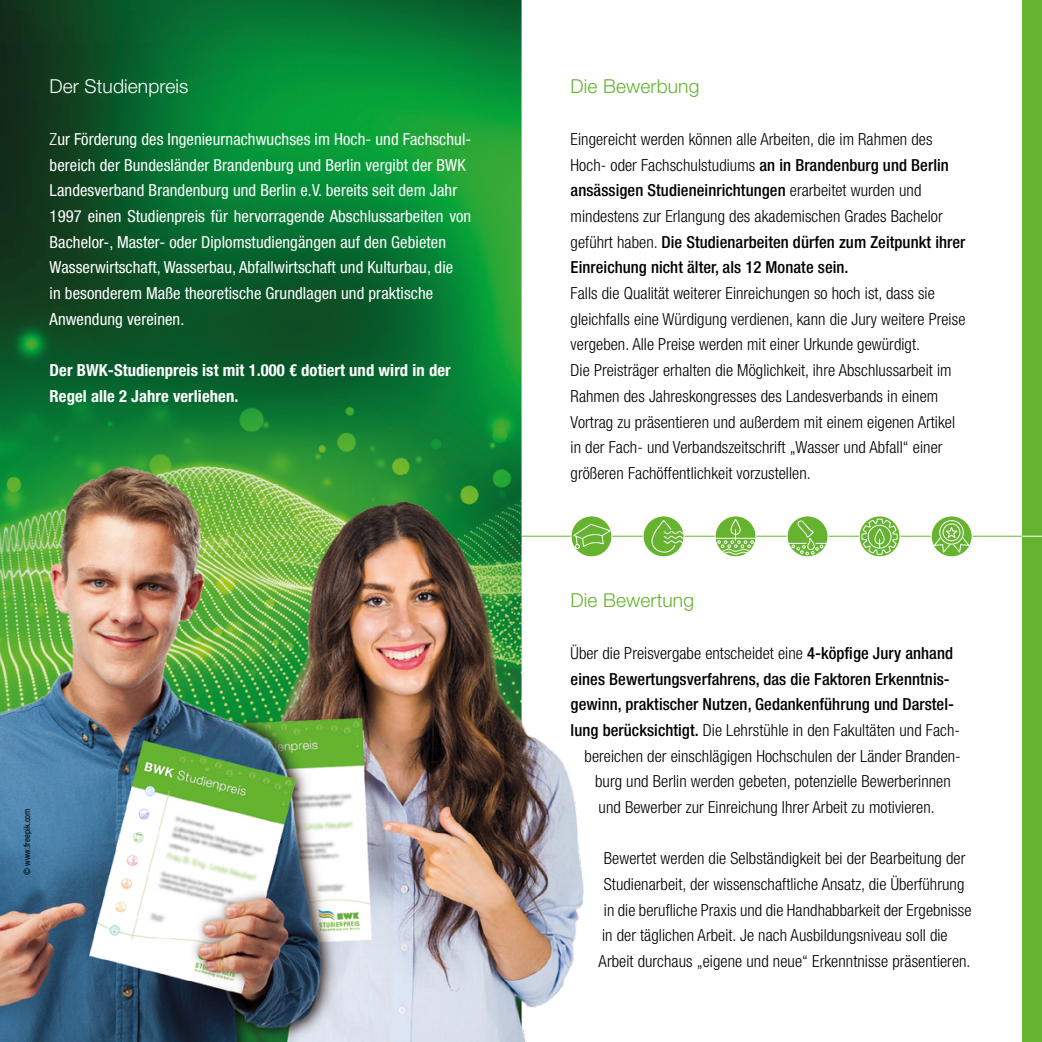
<style>
.page{position:relative;width:1042px;height:1042px;background:#fff}
.page>*{position:absolute;margin:0;border:0;box-sizing:border-box;transform-origin:0 0}
.Subhead{font:300 19.25px "Helvetica Neue LT Std";letter-spacing:.005em;color:#65b32e}
.Subhead-2{font:300 19.25px "Helvetica Neue LT Std";letter-spacing:.005em;color:#fff}
.Fließtext{font:300 condensed 16.62px/25.7px "Helvetica Neue LT Std";letter-spacing:.005em;color:#000}
.Fließtext-2{font:condensed 16.62px/25.7px "Helvetica Neue LT Std";letter-spacing:.005em;color:#fff}
.Fließtext-3{font:500 condensed 16.62px/25.7px "Helvetica Neue LT Std";letter-spacing:.005em;color:#000}
.Fließtext-4{font:700 condensed 16.62px/25.7px "Helvetica Neue LT Std";letter-spacing:.005em;color:#fff}
.Subhead-3{font:condensed 8.75px "Helvetica Neue LT Std";letter-spacing:.005em;color:#000}
.s1{font-weight:300}
.s2{font-weight:500}
</style>
<div class="page">
<img style="left:0;top:0;width:584px;height:1042px">
<div style="left:1022px;top:0;width:20px;height:1042px;background:#65b32e"></div>
<hr style="left:521px;top:536px;width:501px;height:1px;background:#65b32e">
<svg style="left:1022px;top:536px;width:20px;height:1px"></svg>
<svg style="left:931px;top:516px;width:41px;height:41px"></svg>
<div style="left:931px;top:515px;width:41px;height:42px;border:1px solid #fff;border-radius:50%"></div>
<div style="left:939px;top:520px;width:24px;height:24px;border:1px solid #fff;border-radius:50%"></div>
<div style="left:942px;top:523px;width:18px;height:18px;border:1px solid #fff;border-radius:50%"></div>
<svg style="left:932px;top:526px;width:39px;height:28px"></svg>
<svg style="left:643px;top:516px;width:41px;height:41px"></svg>
<svg style="left:650px;top:520px;width:34px;height:33px"></svg>
<div style="left:642px;top:515px;width:42px;height:42px;border:1px solid #fff;border-radius:50%"></div>
<svg style="left:715px;top:516px;width:41px;height:41px"></svg>
<svg style="left:716px;top:519px;width:38px;height:36px"></svg>
<div style="left:714px;top:515px;width:42px;height:42px;border:1px solid #fff;border-radius:50%"></div>
<svg style="left:787px;top:516px;width:41px;height:41px"></svg>
<svg style="left:787px;top:518px;width:41px;height:37px"></svg>
<div style="left:787px;top:515px;width:41px;height:42px;border:1px solid #fff;border-radius:50%"></div>
<svg style="left:859px;top:516px;width:41px;height:41px"></svg>
<div style="left:859px;top:515px;width:41px;height:42px;border:1px solid #fff;border-radius:50%"></div>
<svg style="left:861px;top:518px;width:37px;height:39px"></svg>
<div style="left:868px;top:525px;width:23px;height:23px;border:1px solid #fff;border-radius:50%"></div>
<div style="left:571px;top:516px;width:41px;height:41px;background:#65b32e;border-radius:50%"></div>
<div style="left:570px;top:515px;width:42px;height:42px;border:1px solid #fff;border-radius:50%"></div>
<svg style="left:572px;top:523px;width:40px;height:34px"></svg>
<p class="Subhead-2" style="left:50px;top:75px;width:140px">Der Studienpreis</p>
<p class="Fließtext-2" style="left:50px;top:126px;width:423px"><span class="s1">Z</span>ur Förderung des Ingenieurnachwuchses im Hoch- und Fachschul&shy;bereich der Bundesländer Brandenburg und Berlin vergibt der BWK<br>Landesverband Brandenburg und Berlin e.V. bereits seit dem Jahr</p>
<p class="Fließtext-2" style="left:50px;top:203px;width:423px">1997 einen Studienpreis für hervorragende Abschlussarbeiten von<br>Bachelor-, Master- oder Diplomstudiengängen auf den Gebieten</p>
<p class="Fließtext-2" style="left:50px;top:254px;width:405px">Wasserwirtschaft, Wasserbau, Abfallwirtschaft und Kulturbau, die in besonderem Maße theoretische Grundlagen und praktische<br>Anwendung vereinen.</p>
<p class="Fließtext-4" style="left:50px;top:357px;width:403px">Der BWK-Studienpreis ist mit 1.000 € dotiert und wird in der<br>Regel alle 2 Jahre verliehen.</p>
<p class="Subhead-3" style="left:22px;top:875px;width:68px;rotate:-90deg">© www.freepik.com</p>
<p class="Subhead" style="left:570px;top:75px;width:130px">Die Bewerbung</p>
<p class="Fließtext" style="left:570px;top:126px;width:380px">Eingereicht werden können alle Arbeiten, die im Rahmen des<br>Hoch- oder Fachschulstudiums <span class="s2">an in Brandenburg und Berlin</span></p>
<p class="Fließtext-3" style="left:570px;top:177px;width:396px">ansässigen Studieneinrichtungen <span class="s1">erarbeitet wurden und mindestens zur Erlangung des akademischen Grades Bachelor geführt haben.</span> Die Studienarbeiten dürfen zum Zeitpunkt ihrer Einreichung nicht älter, als 12 Monate sein.</p>
<p class="Fließtext" style="left:570px;top:280px;width:396px">Falls die Qualität weiterer Einreichungen so hoch ist, dass sie gleichfalls eine Würdigung verdienen, kann die Jury weitere Preise vergeben. Alle Preise werden mit einer Urkunde gewürdigt.</p>
<p class="Fließtext" style="left:570px;top:357px;width:386px">Die Preisträger erhalten die Möglichkeit, ihre Abschlussarbeit im Rahmen des Jahreskongresses des Landesverbands in einem Vortrag zu präsentieren und außerdem mit einem eigenen Artikel in der Fach- und Verbandszeitschrift „Wasser und Abfall“ einer größeren Fachöffentlichkeit vorzustellen.</p>
<p class="Subhead" style="left:570px;top:589px;width:125px">Die Bewertung</p>
<p class="Fließtext" style="left:570px;top:640px;width:384px">Über die Preisvergabe entscheidet eine <span class="s2">4-köpfige Jury anhand</span></p>
<p class="Fließtext-3" style="left:570px;top:665px;width:381px">eines Bewertungsverfahrens, das die Faktoren Erkenntnis-</p>
<p class="Fließtext-3" style="left:570px;top:691px;width:385px">gewinn, praktischer Nutzen, Gedankenführung und Darstel-</p>
<p class="Fließtext" style="left:570px;top:717px;width:391px"><span class="s2">lung berücksichtigt.</span> Die Lehrstühle in den Fakultäten und Fach-</p>
<p class="Fließtext" style="left:584px;top:743px;width:378px">bereichen der einschlägigen Hochschulen der Länder Branden-</p>
<p class="Fließtext" style="left:595px;top:768px;width:357px">burg und Berlin werden gebeten, potenzielle Bewerberinnen</p>
<p class="Fließtext" style="left:598px;top:794px;width:338px">und Bewerber zur Einreichung Ihrer Arbeit zu motivieren.</p>
<p class="Fließtext" style="left:604px;top:845px;width:363px">Bewertet werden die Selbständigkeit bei der Bearbeitung der</p>
<p class="Fließtext" style="left:604px;top:871px;width:362px">Studienarbeit, der wissenschaftliche Ansatz, die Überführung</p>
<p class="Fließtext" style="left:602px;top:897px;width:371px">in die berufliche Praxis und die Handhabbarkeit der Ergebnisse in der täglichen Arbeit. Je nach Ausbildungsniveau soll die</p>
<p class="Fließtext" style="left:598px;top:948px;width:373px">Arbeit durchaus „eigene und neue“ Erkenntnisse präsentieren.</p>
</div>
